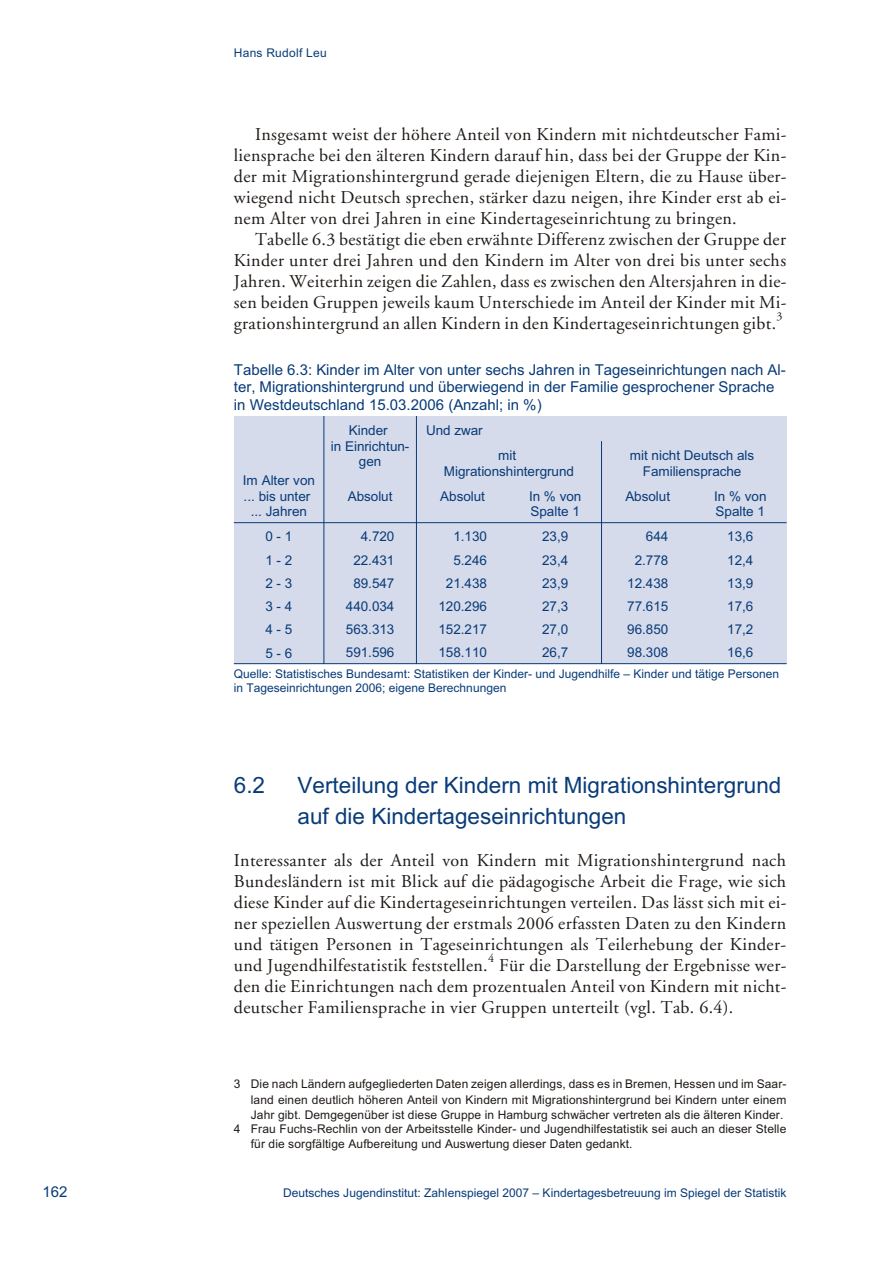
<style>
.page{position:relative;width:894px;height:1263px;background:#fff}
.page>*{position:absolute;margin:0;border:0;box-sizing:border-box;transform-origin:0 0}
.t1{font:22.5px/31.5px "Arial";color:#083b78}
.t2{font:18px/21px "Adobe Garamond LT";letter-spacing:.02em;color:#1f1a17;text-align:justify}
.t3{font:15px/17.5px "Arial";color:#083b78}
.t4{font:13.5px/15.8px "Arial";letter-spacing:-.005em;color:#083b78;text-align:center}
.t5{font:12px/15.3px "Arial";letter-spacing:.01em;color:#1f1a17;text-align:justify}
.t6{font:12px/14px "Arial";color:#083b78}
.t7{font:12px "Arial";letter-spacing:.02em;color:#083b78}
.t8{font:12px "Adobe Garamond LT";color:#1f1a17}
</style>
<div class="page">
<div style="left:234px;top:416px;width:553px;height:248px;background:#d6dbeb"></div>
<hr style="left:234px;top:522px;width:553px;height:1px;background:#083b78">
<hr style="left:234px;top:663px;width:553px;height:1px;background:#083b78">
<hr style="left:324px;top:416px;width:1px;height:248px;background:#083b78">
<hr style="left:416px;top:416px;width:1px;height:248px;background:#083b78">
<hr style="left:601px;top:441px;width:1px;height:223px;background:#083b78">
<p class="t7" style="left:234px;top:48px;width:94px">Hans Ru dolf Leu</p>
<p class="t2" style="left:234px;top:126px;width:554px;text-indent:21px">Insge samt weist der hö he re An teil von Kin dern mit nicht deut scher Fa mi - lien spra che bei den äl te ren Kin dern da rauf hin, dass bei der Grup pe der Kin&shy;der mit Mi gra tions hin ter grund ge ra de die jen igen El tern, die zu Hau se über - wie gend nicht Deutsch sprechen, stär ker dazu nei gen, ihre Kin der erst ab ei - nem Al ter von drei Jah ren in eine Kindertageseinrichtung zu bringen.</p>
<p class="t2" style="left:234px;top:231px;width:554px;text-indent:21px">Ta bel le 6.3 be stä tigt die eben er wähn te Dif fe renz zwi schen der Grup pe der Kin der un ter drei Jah ren und den Kin dern im Al ter von drei bis un ter sechs Jah ren. Wei ter hin zei gen die Zah len, dass es zwi schen den Al ters jah ren in die - sen bei den Grup pen je weils kaum Un ter schiede im Anteil der Kinder mit Mi - gra tions hin ter grund an al len Kin dern in den Kin der ta ges ein rich tun gen gibt.</p>
<p class="t8" style="left:777px;top:311px;width:7px">3</p>
<p class="t3" style="left:234px;top:362px;width:554px">Ta bel le 6.3: Kin der im Al ter von un ter sechs Jah ren in Ta ges ein rich tun gen nach Al - ter, Mi gra tions hin ter grund und über wie gend in der Fa mi lie ge spro che ner Spra che in West deutsch land 15.03.2006 (An zahl; in %)</p>
<p class="t4" style="left:243px;top:474px;width:74px">Im Al ter von ... bis un ter ... Jahren</p>
<p class="t4" style="left:331px;top:423px;width:80px">Kin der<br>in Ein rich tun - gen</p>
<p class="t4" style="left:426px;top:423px;width:58px">Und zwar</p>
<p class="t4" style="left:444px;top:448px;width:132px">mit<br>Mi gra tions hin ter grund</p>
<p class="t4" style="left:630px;top:448px;width:126px">mit nicht Deutsch als<br>Fa mi lien spra che</p>
<p class="t4" style="left:348px;top:489px;width:46px">Ab so lut</p>
<p class="t4" style="left:440px;top:489px;width:46px">Ab so lut</p>
<p class="t4" style="left:529px;top:489px;width:54px;text-align:left">In % von<br>Spal te 1</p>
<p class="t4" style="left:625px;top:489px;width:46px">Absolut</p>
<p class="t4" style="left:714px;top:489px;width:54px;text-align:left">In % von<br>Spal te 1</p>
<p class="t4" style="left:265px;top:530px;width:28px">0 - 1</p>
<p class="t4" style="left:361px;top:530px;width:35px">4.720</p>
<p class="t4" style="left:453px;top:530px;width:35px">1.130</p>
<p class="t4" style="left:542px;top:530px;width:28px">23,9</p>
<p class="t4" style="left:646px;top:530px;width:24px">644</p>
<p class="t4" style="left:727px;top:530px;width:28px">13,6</p>
<p class="t4" style="left:265px;top:553px;width:28px">1 - 2</p>
<p class="t4" style="left:353px;top:553px;width:43px">22.431</p>
<p class="t4" style="left:453px;top:553px;width:35px">5.246</p>
<p class="t4" style="left:542px;top:553px;width:28px">23,4</p>
<p class="t4" style="left:635px;top:553px;width:35px">2.778</p>
<p class="t4" style="left:727px;top:553px;width:28px">12,4</p>
<p class="t4" style="left:265px;top:576px;width:28px">2 - 3</p>
<p class="t4" style="left:353px;top:576px;width:43px">89.547</p>
<p class="t4" style="left:446px;top:576px;width:43px">21.438</p>
<p class="t4" style="left:542px;top:576px;width:28px">23,9</p>
<p class="t4" style="left:627px;top:576px;width:43px">12.438</p>
<p class="t4" style="left:727px;top:576px;width:28px">13,9</p>
<p class="t4" style="left:265px;top:599px;width:28px">3 - 4</p>
<p class="t4" style="left:346px;top:599px;width:50px">440.034</p>
<p class="t4" style="left:438px;top:599px;width:50px">120.296</p>
<p class="t4" style="left:542px;top:599px;width:28px">27,3</p>
<p class="t4" style="left:627px;top:599px;width:43px">77.615</p>
<p class="t4" style="left:727px;top:599px;width:28px">17,6</p>
<p class="t4" style="left:265px;top:622px;width:28px">4 - 5</p>
<p class="t4" style="left:346px;top:622px;width:50px">563.313</p>
<p class="t4" style="left:438px;top:622px;width:50px">152.217</p>
<p class="t4" style="left:542px;top:622px;width:28px">27,0</p>
<p class="t4" style="left:627px;top:622px;width:43px">96.850</p>
<p class="t4" style="left:727px;top:622px;width:28px">17,2</p>
<p class="t4" style="left:265px;top:647px;width:28px">5 - 6</p>
<p class="t4" style="left:346px;top:646px;width:50px">591.596</p>
<p class="t4" style="left:438px;top:646px;width:50px">158.110</p>
<p class="t4" style="left:542px;top:646px;width:28px">26,7</p>
<p class="t4" style="left:627px;top:646px;width:43px">98.308</p>
<p class="t4" style="left:727px;top:646px;width:28px">16,6</p>
<p class="t6" style="left:234px;top:668px;width:547px">Quel le: Sta tis ti sches Bun des amt: Sta tis ti ken der Kin der- und Ju gend hil fe – Kin der und tä ti ge Per so nen in Ta ges ein rich tun gen 2006; ei ge ne Be rech nun gen</p>
<p class="t1" style="left:234px;top:771px;width:33px">6.2</p>
<p class="t1" style="left:298px;top:771px;width:485px">Ver tei lung der Kin dern mit Mi gra tions hin ter grund auf die Kin der ta ges ein rich tun gen</p>
<p class="t2" style="left:234px;top:851px;width:554px">In ter es san ter als der An teil von Kin dern mit Mi gra tions hin ter grund nach Bun des län dern ist mit Blick auf die pädago gi sche Ar beit die Fra ge, wie sich die se Kin der auf die Kin der ta ges ein rich tun gen ver tei len. Das lässt sich mit ei - ner spe ziel len Auswer tung der erst mals 2006 er fass ten Da ten zu den Kin dern und tä ti gen Per so nen in Ta ges ein rich tun gen als Teil er he bung der Kin der&shy;und Ju gend hil fe sta tis tik fest stel len.</p>
<p class="t8" style="left:488px;top:953px;width:7px">4</p>
<p class="t2" style="left:234px;top:956px;width:554px;text-indent:265px">Für die Dar stel lung der Er geb nis se wer - den die Ein rich tun gen nach dem prozen tua len Anteil von Kin dern mit nicht - deut scher Fa mi lien spra che in vier Grup pen un ter teilt (vgl. Tab. 6.4).</p>
<p class="t5" style="left:251px;top:1078px;width:537px;text-indent:-17px">3 Die nach Län dern auf ge glie der ten Da ten zei gen al ler dings, dass es in Bre men, Hes sen und im Saar - land ei nen deut lich hö he ren An teil von Kin dern mit Mi gra tions hin ter grund bei Kin dern un ter ei nem Jahr gibt. Dem ge gen über ist die se Grup pe in Ham burg schwä cher ver tre ten als die äl te ren Kin der.</p>
<p class="t5" style="left:251px;top:1122px;width:537px;text-indent:-17px">4 Frau Fuchs-Rech lin von der Ar beits stel le Kin der- und Ju gend hil fe sta tis tik sei auch an die ser Stel le für die sorg fäl ti ge Auf be rei tung und Aus wer tung die ser Da ten ge dankt.</p>
<p class="t3" style="left:43px;top:1184px;width:27px">162</p>
<p class="t6" style="left:283px;top:1187px;width:505px">Deutsches Jugendinstitut: Zahlenspiegel 2007 – Kindertagesbetreuung im Spiegel der Statistik</p>
</div>
